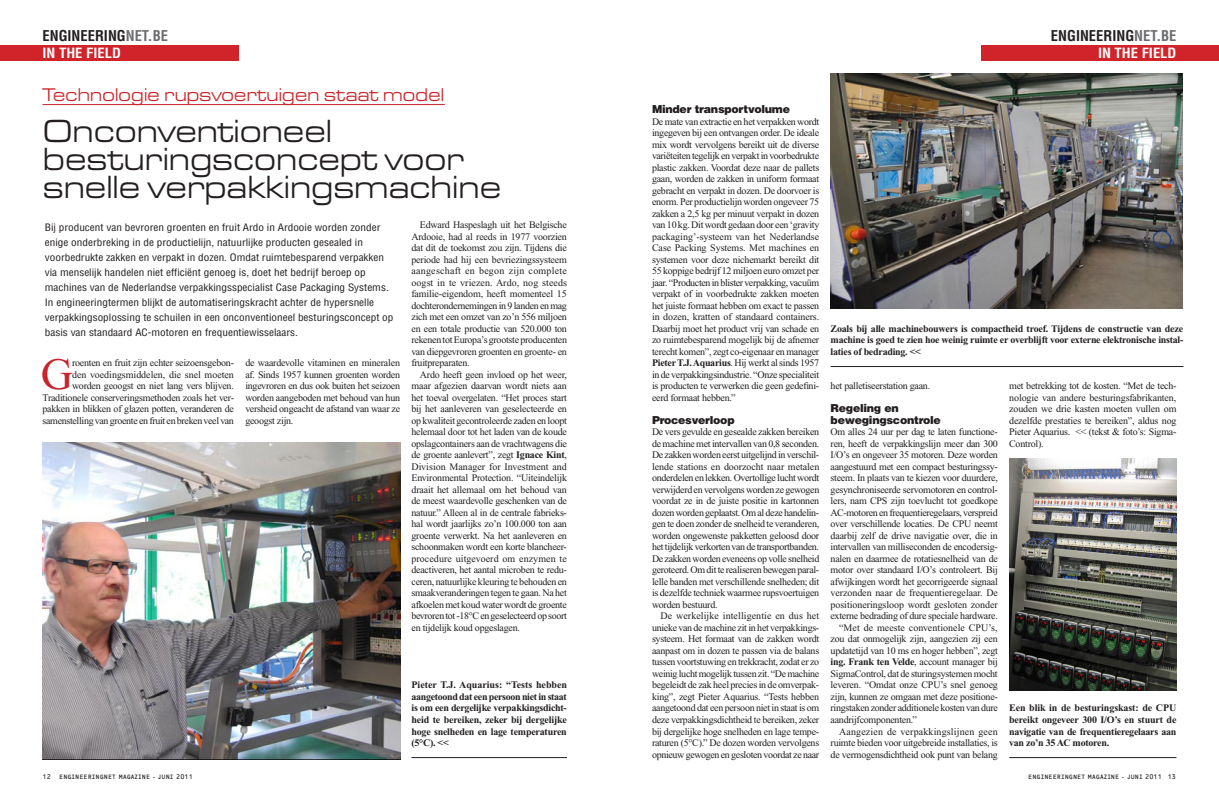
<style>
.page{position:relative;width:1219px;height:808px;background:#fff}
.page>*{position:absolute;margin:0;border:0;box-sizing:border-box;transform-origin:0 0}
.Normaal_Eerste{font:44.7px "Times New Roman";color:#c8242b}
.A-Titel_KLEIN{font:33px/28px "Eurostile Extended Roman DTC";letter-spacing:-.025em;color:#231f20;scale:.92 1}
.A-Boventitel{font:19px "Eurostile Extended Roman DTC";letter-spacing:-.025em;color:#c8242b;scale:.92 1}
.t1{font:700 condensed 14.6px "Helvetica";color:#231f20}
.t2{font:700 condensed 13.8px "Helvetica";color:#fff;scale:1.05 1}
.A-Tussentitel{font:900 11px/11.5px "Helvetica";letter-spacing:-.025em;color:#231f20}
.Normaal_Artikel{font:10px/11.5px "Times New Roman";letter-spacing:-.025em;color:#231f20;text-align:justify}
.Normaal{font:10px/11.5px "Times New Roman";letter-spacing:-.025em;color:#231f20;text-align:justify}
.A-Titel_KLEIN-2{font:condensed 10px/15px "Helvetica";color:#231f20;scale:1.12 1}
.Foto_MET_LIJN{font:700 10px/11.5px "Times New Roman";letter-spacing:-.025em;color:#231f20;text-align:justify}
.Normaal_Eerste-2{font:10px/11.5px "Times New Roman";letter-spacing:-.025em;color:#231f20;text-align:right}
.t3{font:6.5px "OCRF";color:#231f20}
.s1{color:#6c6d70}
.s2{font-weight:700}
</style>
<div class="page">
<div style="left:981px;top:45px;width:238px;height:16px;background:#d1232a"></div>
<div style="left:0;top:45px;width:238px;height:16px;background:#d1232a"></div>
<hr style="left:43px;top:104px;width:402px;height:1px;background:#c8242b">
<img style="left:43px;top:442px;width:357px;height:318px">
<hr style="left:411px;top:757px;width:156px;height:1px;background:#231f20">
<img style="left:831px;top:73px;width:352px;height:236px">
<hr style="left:831px;top:366px;width:352px;height:1px;background:#231f20">
<img style="left:1009px;top:458px;width:167px;height:233px">
<hr style="left:1009px;top:757px;width:167px;height:1px;background:#231f20">
<p class="t1" style="left:43px;top:26px;width:127px">ENGINEERING<span class="s1">NET.BE</span></p>
<p class="t1" style="left:1051px;top:26px;width:127px">ENGINEERING<span class="s1">NET.BE</span></p>
<p class="t2" style="left:43px;top:45px;width:76px">IN THE FIELD</p>
<p class="t2" style="left:1098px;top:45px;width:76px">IN THE FIELD</p>
<p class="A-Boventitel" style="left:43px;top:85px;width:438px">Technologie rupsvoertuigen staat model</p>
<p class="A-Titel_KLEIN" style="left:43px;top:118px;width:500px">Onconventioneel besturingsconcept voor snelle verpakkingsmachine</p>
<p class="A-Titel_KLEIN-2" style="left:45px;top:219px;width:313px">Bij producent van bevroren groenten en fruit Ardo in Ardooie worden zonder enige onderbreking in de productielijn, natuurlijke producten gesealed in voorbedrukte zakken en verpakt in dozen. Omdat ruimtebesparend verpakken via menselijk handelen niet efficiënt genoeg is, doet het bedrijf beroep op machines van de Nederlandse verpakkingsspecialist Case Packaging Systems.<br>In engineeringtermen blijkt de automatiseringskracht achter de hypersnelle verpakkingsoplossing te schuilen in een onconventioneel besturingsconcept op basis van standaard AC-motoren en frequentiewisselaars.</p>
<p class="A-Tussentitel" style="left:652px;top:103px;width:140px">Minder transportvolume</p>
<p class="Normaal" style="left:652px;top:116px;width:169px">De mate van extractie en het verpakken wordt ingegeven bij een ontvangen order. De ideale mix wordt vervolgens bereikt uit de diverse variëteiten tegelijk en verpakt in voorbedrukte plastic zakken. Voordat deze naar de pallets gaan, worden de zakken in uniform formaat gebracht en verpakt in dozen. De doorvoer is enorm. Per productielijn worden ongeveer 75 zakken a 2,5 kg per minuut verpakt in dozen van 10 kg. Dit wordt gedaan door een ‘gravity packaging’-systeem van het Nederlandse Case Packing Systems. Met machines en systemen voor deze nichemarkt bereikt dit 55 koppige bedrijf 12 miljoen euro omzet per jaar. “Producten in blister verpakking, vacuüm verpakt of in voorbedrukte zakken moeten het juiste formaat hebben om exact te passen in dozen, kratten of standaard containers.<br>Daarbij moet het product vrij van schade en zo ruimtebesparend mogelijk bij de afnemer terecht komen”, zegt co-eigenaar en manager <span class="s2">Pieter T.J. Aquarius</span>. Hij werkt al sinds 1957 in de verpakkingsindustrie. “Onze specialiteit is producten te verwerken die geen gedefini&shy;eerd formaat hebben.”</p>
<p class="A-Tussentitel" style="left:652px;top:414px;width:84px">Procesverloop</p>
<p class="Normaal" style="left:652px;top:426px;width:169px">De vers gevulde en gesealde zakken bereiken de machine met intervallen van 0,8 seconden.<br>De zakken worden eerst uitgelijnd in verschil&shy;lende stations en doorzocht naar metalen onderdelen en lekken. Overtollige lucht wordt verwijderd en vervolgens worden ze gewogen voordat ze in de juiste positie in kartonnen dozen worden geplaatst. Om al deze handelin&shy;gen te doen zonder de snelheid te veranderen, worden ongewenste pakketten geloosd door het tijdelijk verkorten van de transportbanden.<br>De zakken worden eveneens op volle snelheid geroteerd. Om dit te realiseren bewegen paral&shy;lelle banden met verschillende snelheden; dit is dezelfde techniek waarmee rupsvoertuigen worden bestuurd.</p>
<p class="Normaal_Artikel" style="left:652px;top:610px;width:169px;text-indent:9px">De werkelijke intelligentie en dus het unieke van de machine zit in het verpakkings&shy;systeem. Het formaat van de zakken wordt aanpast om in dozen te passen via de balans tussen voortstuwing en trekkracht, zodat er zo weinig lucht mogelijk tussen zit. “De machine begeleidt de zak heel precies in de omverpak&shy;king”, zegt Pieter Aquarius. “Tests hebben aangetoond dat een persoon niet in staat is om deze verpakkingsdichtheid te bereiken, zeker bij dergelijke hoge snelheden en lage tempe&shy;raturen (5°C).” De dozen worden vervolgens opnieuw gewogen en gesloten voordat ze naar</p>
<p class="Normaal_Artikel" style="left:411px;top:219px;width:157px;text-indent:9px">Edward Haspeslagh uit het Belgische Ardooie, had al reeds in 1977 voorzien dat dit de toekomst zou zijn. Tijdens die periode had hij een bevriezingssysteem aangeschaft en begon zijn complete oogst in te vriezen. Ardo, nog steeds familie-eigendom, heeft momenteel 15 dochterondernemingen in 9 landen en mag zich met een omzet van zo’n 556 miljoen en een totale productie van 520.000 ton rekenen tot Europa’s grootste producenten van diepgevroren groenten en groente- en fruitpreparaten.</p>
<p class="Normaal_Artikel" style="left:411px;top:369px;width:157px;text-indent:9px">Ardo heeft geen invloed op het weer, maar afgezien daarvan wordt niets aan het toeval overgelaten. “Het proces start bij het aanleveren van geselecteerde en op kwaliteit gecontroleerde zaden en loopt helemaal door tot het laden van de koude opslagcontainers aan de vrachtwagens die de groente aanlevert”, zegt <span class="s2">Ignace Kint</span>, Division Manager for Investment and Environmental Protection. “Uiteindelijk draait het allemaal om het behoud van de meest waardevolle geschenken van de natuur.” Alleen al in de centrale fabrieks&shy;hal wordt jaarlijks zo’n 100.000 ton aan groente verwerkt. Na het aanleveren en schoonmaken wordt een korte blancheer&shy;procedure uitgevoerd om enzymen te deactiveren, het aantal microben te redu&shy;ceren, natuurlijke kleuring te behouden en smaakveranderingen tegen te gaan. Na het afkoelen met koud water wordt de groente bevroren tot -18°C en geselecteerd op soort en tijdelijk koud opgeslagen.</p>
<p class="Foto_MET_LIJN" style="left:831px;top:323px;width:354px">Zoals bij alle machinebouwers is compactheid troef. Tijdens de constructie van deze machine is goed te zien hoe weinig ruimte er overblijft voor externe elektronische instal&shy;laties of bedrading. &lt;&lt;</p>
<p class="Normaal_Eerste" style="left:41px;top:350px;width:34px">G</p>
<p class="Normaal_Eerste-2" style="left:43px;top:357px;width:193px">roenten en fruit zijn echter seizoensgebon-<br>den voedingsmiddelen, die snel moeten worden geoogst en niet lang vers blijven.<br>Traditionele conserveringsmethoden zoals het ver&shy;pakken in blikken of glazen potten, veranderen de samenstelling van groente en fruit en breken veel van</p>
<p class="Normaal_Eerste-2" style="left:245px;top:357px;width:156px;text-align:justify">de waardevolle vitaminen en mineralen af. Sinds 1957 kunnen groenten worden ingevroren en dus ook buiten het seizoen worden aangeboden met behoud van hun versheid ongeacht de afstand van waar ze geoogst zijn.</p>
<p class="Normaal_Artikel" style="left:831px;top:380px;width:101px">het palletiseerstation gaan.</p>
<p class="A-Tussentitel" style="left:831px;top:402px;width:112px">Regeling en bewegingscontrole</p>
<p class="Normaal" style="left:831px;top:426px;width:169px">Om alles 24 uur per dag te laten functione&shy;ren, heeft de verpakkingslijn meer dan 300<br>I/O’s en ongeveer 35 motoren. Deze worden aangestuurd met een compact besturingssy&shy;steem. In plaats van te kiezen voor duurdere, gesynchroniseerde servomotoren en control&shy;lers, nam CPS zijn toevlucht tot goedkope AC-motoren en frequentieregelaars, verspreid over verschillende locaties. De CPU neemt daarbij zelf de drive navigatie over, die in intervallen van milliseconden de encodersig&shy;nalen en daarmee de rotatiesnelheid van de motor over standaard I/O’s controleert. Bij afwijkingen wordt het gecorrigeerde signaal verzonden naar de frequentieregelaar. De positioneringsloop wordt gesloten zonder externe bedrading of dure speciale hardware.</p>
<p class="Normaal_Artikel" style="left:831px;top:622px;width:169px;text-indent:9px">“Met de meeste conventionele CPU’s, zou dat onmogelijk zijn, aangezien zij een updatetijd van 10 ms en hoger hebben”, zegt <span class="s2">ing. Frank ten Velde</span>, account manager bij SigmaControl, dat de sturingsystemen mocht leveren. “Omdat onze CPU’s snel genoeg zijn, kunnen ze omgaan met deze positione&shy;ringstaken zonder additionele kosten van dure aandrijfcomponenten.”</p>
<p class="Normaal_Artikel" style="left:831px;top:725px;width:169px;text-indent:9px">Aangezien de verpakkingslijnen geen ruimte bieden voor uitgebreide installaties, is de vermogensdichtheid ook punt van belang</p>
<p class="Normaal_Artikel" style="left:1009px;top:380px;width:169px">met betrekking tot de kosten. “Met de tech&shy;nologie van andere besturingsfabrikanten, zouden we drie kasten moeten vullen om dezelfde prestaties te bereiken”, aldus nog Pieter Aquarius. &lt;&lt; (tekst &amp; foto’s: Sigma-Control).</p>
<p class="Foto_MET_LIJN" style="left:411px;top:679px;width:157px">Pieter T.J. Aquarius: “Tests hebben aangetoond dat een persoon niet in staat is om een dergelijke verpakkingsdicht&shy;heid te bereiken, zeker bij dergelijke hoge snelheden en lage temperaturen (5°C). &lt;&lt;</p>
<p class="Foto_MET_LIJN" style="left:1009px;top:702px;width:169px">Een blik in de besturingskast: de CPU bereikt ongeveer 300 I/O’s en stuurt de navigatie van de frequentieregelaars aan van zo’n 35 AC motoren.</p>
<p class="t3" style="left:43px;top:773px;width:10px">12</p>
<p class="t3" style="left:59px;top:773px;width:135px">ENGINEERINGNET MAGAZINE - JUNI 2011</p>
<p class="t3" style="left:1028px;top:773px;width:135px">ENGINEERINGNET MAGAZINE - JUNI 2011</p>
<p class="t3" style="left:1168px;top:773px;width:10px">13</p>
</div>
